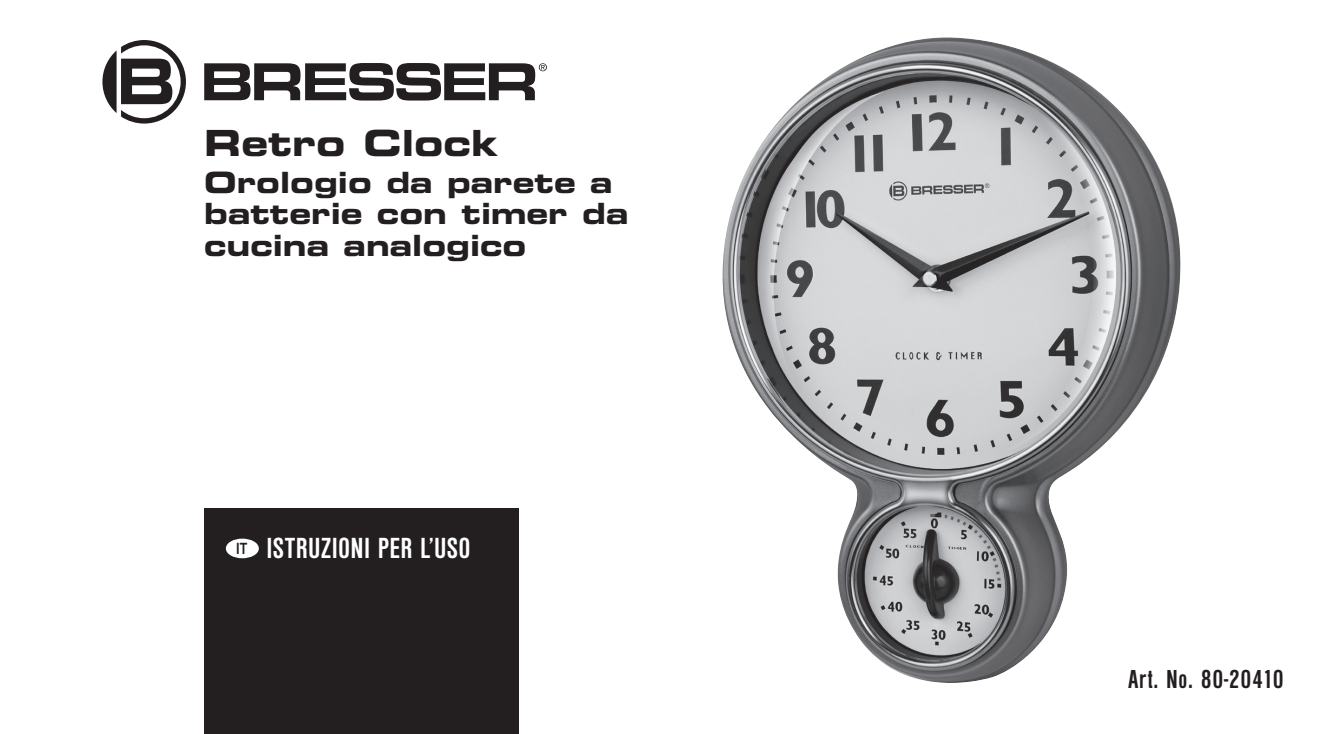
<style>
.page{position:relative;width:1340px;height:734px;background:#fff}
.page>*{position:absolute;margin:0;border:0;box-sizing:border-box;transform-origin:0 0}
.t1{font:36px "Eurostile Bold Extended Two";color:#231f20}
.t2{font:30.15px "Nimbus San D Bol Con";letter-spacing:.01em;color:#fff}
.t3{font:29.25px/31.5px "Eurostile Bold Extended Two";color:#231f20}
.t4{font:27px "Nimbus San D Bol Con";letter-spacing:.025em;color:#231f20}
.s1{font-family:"Nimbus San D";font-weight:700;font-size:16.65px;color:#231f20}
</style>
<div class="page">
<svg style="left:204px;top:63px;width:343px;height:37px"></svg>
<svg style="left:102px;top:40px;width:84px;height:83px"></svg>
<div style="left:204px;top:508px;width:314px;height:225px;background:#231f20"></div>
<div style="left:227px;top:539px;width:31px;height:18px;background:#fff;border-radius:50%"></div>
<div style="left:226px;top:538px;width:33px;height:20px;border:2px solid #fff;border-radius:50%"></div>
<img style="left:722px;top:37px;width:459px;height:646px">
<p class="t1" style="left:204px;top:117px;width:296px">Retro Clock</p>
<p class="t3" style="left:204px;top:166px;width:426px">Orologio da parete a batterie con timer da cucina analogico</p>
<p class="t2" style="left:236px;top:532px;width:236px"><span class="s1">IT</span> ISTRUZIONI PER L’USO</p>
<p class="t4" style="left:1128px;top:664px;width:157px">ART. NO. 80-20410</p>
</div>
